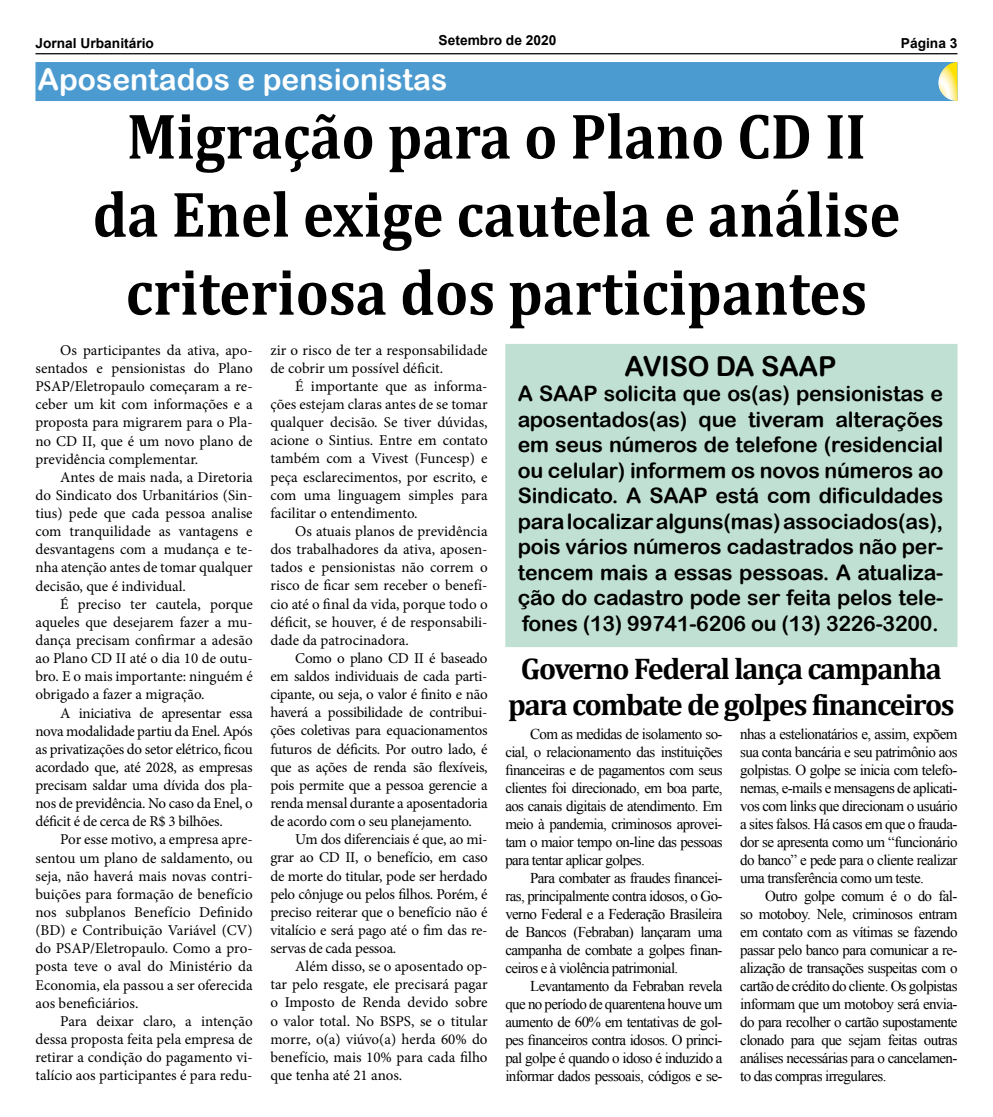
<style>
.page{position:relative;width:993px;height:1117px;background:#fff}
.page>*{position:absolute;margin:0;border:0;box-sizing:border-box;transform-origin:0 0}
.t1{font:700 65px/78px "Cambria";color:#000;text-align:center;scale:.9 1}
.t2{font:700 30px/36px "Cambria";letter-spacing:-.04em;color:#000;text-align:center}
.t3{font:30px "Arial Rounded MT Bold";color:#fff}
.t4{font:27.5px "Arial Rounded MT Bold";letter-spacing:-.01em;color:#000}
.t5{font:21.25px/25.5px "Arial Rounded MT Bold";letter-spacing:-.01em;color:#000;text-align:justify}
.t6{font:15px/18.1px "Minion Pro";letter-spacing:-.005em;color:#000;text-align:justify}
.t7{font:15px/18px "Times New Roman";letter-spacing:-.04em;color:#000;text-align:justify}
.t8{font:700 13.75px "Arial";color:#000}
</style>
<div class="page">
<hr style="left:35px;top:53px;width:922px;height:1px;background:#000">
<div style="left:35px;top:62px;width:922px;height:39px;background:#4c9bd0"></div>
<svg style="left:937px;top:62px;width:21px;height:39px"></svg>
<div style="left:505px;top:344px;width:452px;height:303px;background:#c0e0d3;border:1px solid #c0e0d3"></div>
<p class="t8" style="left:35px;top:34px;width:120px">Jornal Urbanitário</p>
<p class="t8" style="left:438px;top:31px;width:119px">Setembro de 2020</p>
<p class="t8" style="left:900px;top:34px;width:58px">Página 3</p>
<h2 class="t3" style="left:38px;top:62px;width:411px">Aposentados e pensionistas</h2>
<h1 class="t1" style="left:92px;top:95px;width:898px">Migração para o Plano CD II da Enel exige cautela e análise criteriosa dos participantes</h1>
<p class="t6" style="left:35px;top:341px;width:219px;text-indent:25px">Os participantes da ativa, apo&shy;sentados e pensionistas do Plano PSAP/Eletropaulo começaram a re&shy;ceber um kit com informações e a proposta para migrarem para o Pla&shy;no CD II, que é um novo plano de previdência complementar.</p>
<p class="t6" style="left:35px;top:468px;width:219px;text-indent:25px">Antes de mais nada, a Diretoria do Sindicato dos Urbanitários (Sin&shy;tius) pede que cada pessoa analise com tranquilidade as vantagens e desvantagens com a mudança e te&shy;nha atenção antes de tomar qualquer decisão, que é individual.</p>
<p class="t6" style="left:35px;top:594px;width:219px;text-indent:25px">É preciso ter cautela, porque aqueles que desejarem fazer a mu&shy;dança precisam confirmar a adesão ao Plano CD II até o dia 10 de outu&shy;bro. E o mais importante: ninguém é obrigado a fazer a migração.</p>
<p class="t6" style="left:35px;top:703px;width:219px;text-indent:25px">A iniciativa de apresentar essa nova modalidade partiu da Enel. Após as privatizações do setor elétrico, ficou acordado que, até 2028, as empresas precisam saldar uma dívida dos pla&shy;nos de previdência. No caso da Enel, o déficit é de cerca de R$ 3 bilhões.</p>
<p class="t6" style="left:35px;top:830px;width:219px;text-indent:25px">Por esse motivo, a empresa apre&shy;sentou um plano de saldamento, ou seja, não haverá mais novas contri&shy;buições para formação de benefício nos subplanos Benefício Definido (BD) e Contribuição Variável (CV) do PSAP/Eletropaulo. Como a pro&shy;posta teve o aval do Ministério da Economia, ela passou a ser oferecida aos beneficiários.</p>
<p class="t6" style="left:35px;top:1011px;width:219px;text-indent:25px">Para deixar claro, a intenção dessa proposta feita pela empresa de retirar a condição do pagamento vi&shy;talício aos participantes é para redu-</p>
<p class="t6" style="left:270px;top:341px;width:219px">zir o risco de ter a responsabilidade de cobrir um possível déficit.</p>
<p class="t6" style="left:270px;top:377px;width:219px;text-indent:25px">É importante que as informa&shy;ções estejam claras antes de se tomar qualquer decisão. Se tiver dúvidas, acione o Sintius. Entre em contato também com a Vivest (Funcesp) e peça esclarecimentos, por escrito, e com uma linguagem simples para facilitar o entendimento.</p>
<p class="t6" style="left:270px;top:522px;width:219px;text-indent:25px">Os atuais planos de previdência dos trabalhadores da ativa, aposen&shy;tados e pensionistas não correm o risco de ficar sem receber o benefí&shy;cio até o final da vida, porque todo o déficit, se houver, é de responsabili&shy;dade da patrocinadora.</p>
<p class="t6" style="left:270px;top:649px;width:219px;text-indent:25px">Como o plano CD II é baseado em saldos individuais de cada parti&shy;cipante, ou seja, o valor é finito e não haverá a possibilidade de contribui&shy;ções coletivas para equacionamentos futuros de déficits. Por outro lado, é que as ações de renda são flexíveis, pois permite que a pessoa gerencie a renda mensal durante a aposentadoria de acordo com o seu planejamento.</p>
<p class="t6" style="left:270px;top:830px;width:219px;text-indent:25px">Um dos diferenciais é que, ao mi&shy;grar ao CD II, o benefício, em caso de morte do titular, pode ser herdado pelo cônjuge ou pelos filhos. Porém, é preciso reiterar que o benefício não é vitalício e será pago até o fim das re&shy;servas de cada pessoa.</p>
<p class="t6" style="left:270px;top:957px;width:219px;text-indent:25px">Além disso, se o aposentado op&shy;tar pelo resgate, ele precisará pagar o Imposto de Renda devido sobre o valor total. No BSPS, se o titular morre, o(a) viúvo(a) herda 60% do benefício, mais 10% para cada filho que tenha até 21 anos.</p>
<h3 class="t4" style="left:624px;top:349px;width:213px">AVISO DA SAAP</h3>
<p class="t5" style="left:517px;top:380px;width:427px">A SAAP solicita que os(as) pensionistas e aposentados(as) que tiveram alterações em seus números de telefone (residencial ou celular) informem os novos números ao Sindicato. A SAAP está com dificuldades para localizar alguns(mas) associados(as), pois vários números cadastrados não per&shy;tencem mais a essas pessoas. A atualiza&shy;ção do cadastro pode ser feita pelos tele&shy;fones (13) 99741-6206 ou (13) 3226-3200.</p>
<h2 class="t2" style="left:508px;top:650px;width:448px">Governo Federal lança campanha para combate de golpes financeiros</h2>
<p class="t7" style="left:505px;top:724px;width:219px;text-indent:25px">Com as medidas de isolamento so&shy;cial, o relacionamento das instituições financeiras e de pagamentos com seus clientes foi direcionado, em boa parte, aos canais digitais de atendimento. Em meio à pandemia, criminosos aprovei&shy;tam o maior tempo on-line das pessoas para tentar aplicar golpes.</p>
<p class="t7" style="left:505px;top:868px;width:219px;text-indent:25px">Para combater as fraudes financei&shy;ras, principalmente contra idosos, o Go&shy;verno Federal e a Federação Brasileira de Bancos (Febraban) lançaram uma campanha de combate a golpes finan&shy;ceiros e à violência patrimonial.</p>
<p class="t7" style="left:505px;top:976px;width:219px;text-indent:25px">Levantamento da Febraban revela que no período de quarentena houve um aumento de 60% em tentativas de gol&shy;pes financeiros contra idosos. O princi&shy;pal golpe é quando o idoso é induzido a informar dados pessoais, códigos e se-</p>
<p class="t7" style="left:740px;top:724px;width:219px">nhas a estelionatários e, assim, expõem sua conta bancária e seu patrimônio aos golpistas. O golpe se inicia com telefo&shy;nemas, e-mails e mensagens de aplicati&shy;vos com links que direcionam o usuário a sites falsos. Há casos em que o frauda&shy;dor se apresenta como um “funcionário do banco” e pede para o cliente realizar uma transferência como um teste.</p>
<p class="t7" style="left:740px;top:886px;width:219px;text-indent:25px">Outro golpe comum é o do fal&shy;so motoboy. Nele, criminosos entram em contato com as vítimas se fazendo passar pelo banco para comunicar a re&shy;alização de transações suspeitas com o cartão de crédito do cliente. Os golpistas informam que um motoboy será envia&shy;do para recolher o cartão supostamente clonado para que sejam feitas outras análises necessárias para o cancelamen&shy;to das compras irregulares.</p>
</div>
